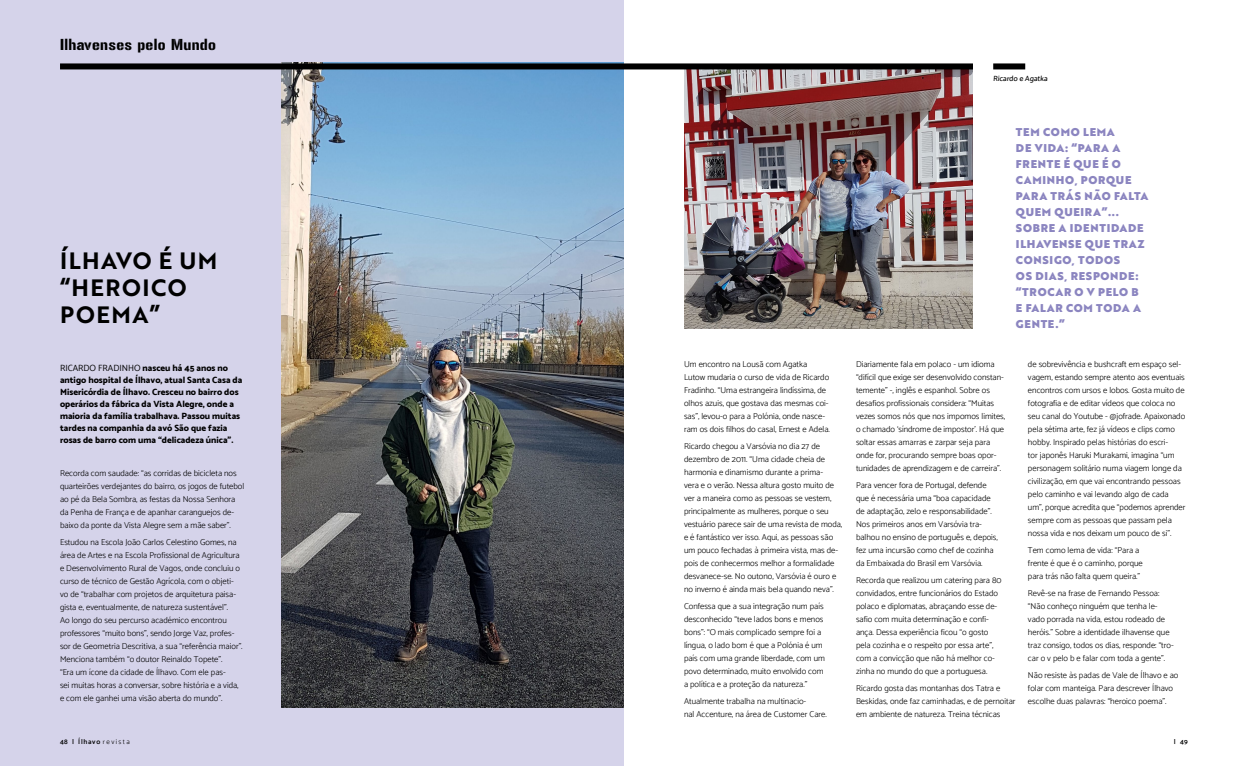
<style>
.page{position:relative;width:1248px;height:766px;background:#fff}
.page>*{position:absolute;margin:0;border:0;box-sizing:border-box;transform-origin:0 0}
.t1{font:23px/27px "Brother 1816 Bold";letter-spacing:.065em;color:#000}
.t2{font:14px "Gunplay";letter-spacing:.025em;color:#000}
.t3{font:11px/16px "Brother 1816 Black";letter-spacing:.065em;color:#8b85c0}
.t4{font:800 9px/12px "Catamaran";color:#000}
.t5{font:300 8.6px/13px "Catamaran";color:#000}
.t6{font:500 7.6px "Catamaran";color:#000}
.t7{font:600 7px "Catamaran";letter-spacing:.1em;color:#000}
.s1{font-weight:400}
.s2{font-weight:300}
</style>
<div class="page">
<div style="left:0;top:0;width:624px;height:765px;background:#d5d3ea"></div>
<img style="left:281px;top:69px;width:343px;height:638px">
<img style="left:684px;top:69px;width:288px;height:259px">
<div style="left:993px;top:63px;width:32px;height:6px;background:#000"></div>
<div style="left:60px;top:63px;width:912px;height:6px;background:#000"></div>
<h2 class="t2" style="left:60px;top:37px;width:157px">Ilhavenses pelo Mundo</h2>
<h1 class="t1" style="left:60px;top:246px;width:159px">ÍLHAVO É UM “HEROICO<br>POEMA”</h1>
<p class="t4" style="left:60px;top:361px;width:184px"><span class="s1">RICARDO FRADINHO</span> nasceu há 45 anos no antigo hospital de Ílhavo, atual Santa Casa da Misericórdia de Ílhavo. Cresceu no bairro dos operários da fábrica da Vista Alegre, onde a maioria da família trabalhava. Passou muitas tardes na companhia da avó São que fazia rosas de barro com uma “delicadeza única”.</p>
<p class="t5" style="left:60px;top:466px;width:186px">Recorda com saudade: “as corridas de bicicleta nos quarteirões verdejantes do bairro, os jogos de futebol ao pé da Bela Sombra, as festas da Nossa Senhora da Penha de França e de apanhar caranguejos de&shy;baixo da ponte da Vista Alegre sem a mãe saber”.</p>
<p class="t5" style="left:60px;top:535px;width:184px">Estudou na Escola João Carlos Celestino Gomes, na área de Artes e na Escola Profissional de Agricultura e Desenvolvimento Rural de Vagos, onde concluiu o curso de técnico de Gestão Agrícola, com o objeti&shy;vo de “trabalhar com projetos de arquitetura paisa&shy;gista e, eventualmente, de natureza sustentável”.<br>Ao longo do seu percurso académico encontrou professores “muito bons”, sendo Jorge Vaz, profes&shy;sor de Geometria Descritiva, a sua “referência maior”.<br>Menciona também “o doutor Reinaldo Topete”.<br>“Era um ícone da cidade de Ílhavo. Com ele pas-<br>sei muitas horas a conversar, sobre história e a vida, e com ele ganhei uma visão aberta do mundo”.</p>
<p class="t6" style="left:993px;top:74px;width:57px">Ricardo e Agatka</p>
<p class="t5" style="left:684px;top:357px;width:147px">Um encontro na Lousã com Agatka Lutow mudaria o curso de vida de Ricardo Fradinho. “Uma estrangeira lindíssima, de olhos azuis, que gostava das mesmas coi&shy;sas”, levou-o para a Polónia, onde nasce&shy;ram os dois filhos do casal, Ernest e Adela.</p>
<p class="t5" style="left:684px;top:439px;width:160px">Ricardo chegou a Varsóvia no dia 27 de dezembro de 2011. “Uma cidade cheia de harmonia e dinamismo durante a prima-<br>vera e o verão. Nessa altura gosto muito de ver a maneira como as pessoas se vestem, principalmente as mulheres, porque o seu vestuário parece sair de uma revista de moda, e é fantástico ver isso. Aqui, as pessoas são um pouco fechadas à primeira vista, mas de&shy;pois de conhecermos melhor a formalidade desvanece-se. No outono, Varsóvia é ouro e no inverno é ainda mais bela quando neva”.</p>
<p class="t5" style="left:684px;top:599px;width:142px">Confessa que a sua integração num país desconhecido “teve lados bons e menos bons”: “O mais complicado sempre foi a língua, o lado bom é que a Polónia é um país com uma grande liberdade, com um povo determinado, muito envolvido com a política e a proteção da natureza.”</p>
<p class="t5" style="left:684px;top:694px;width:144px">Atualmente trabalha na multinacio-<br>nal Accenture, na área de Customer Care.</p>
<p class="t3" style="left:1015px;top:123px;width:134px">TEM COMO LEMA<br>DE VIDA: “PARA A<br>FRENTE É QUE É O<br>CAMINHO, PORQUE<br>PARA TRÁS NÃO FALTA<br>QUEM QUEIRA”...<br>SOBRE A IDENTIDADE<br>ILHAVENSE QUE TRAZ<br>CONSIGO, TODOS<br>OS DIAS, RESPONDE: “TROCAR O V PELO B<br>E FALAR COM TODA A<br>GENTE.”</p>
<p class="t5" style="left:855px;top:357px;width:151px">Diariamente fala em polaco - um idioma “difícil que exige ser desenvolvido constan&shy;temente” -, inglês e espanhol. Sobre os desafios profissionais considera: “Muitas vezes somos nós que nos impomos limites, o chamado ‘síndrome de impostor’. Há que soltar essas amarras e zarpar seja para onde for, procurando sempre boas opor&shy;tunidades de aprendizagem e de carreira”.</p>
<p class="t5" style="left:855px;top:478px;width:143px">Para vencer fora de Portugal, defende que é necessária uma “boa capacidade de adaptação, zelo e responsabilidade”.<br>Nos primeiros anos em Varsóvia tra&shy;balhou no ensino de português e, depois, fez uma incursão como chef de cozinha da Embaixada do Brasil em Varsóvia.</p>
<p class="t5" style="left:855px;top:573px;width:147px">Recorda que realizou um catering para 80 convidados, entre funcionários do Estado polaco e diplomatas, abraçando esse de&shy;safio com muita determinação e confi&shy;ança. Dessa experiência ficou “o gosto pela cozinha e o respeito por essa arte”, com a convicção que não há melhor co&shy;zinha no mundo do que a portuguesa.</p>
<p class="t5" style="left:855px;top:681px;width:161px">Ricardo gosta das montanhas dos Tatra e<br>Beskidas, onde faz caminhadas, e de pernoitar em ambiente de natureza. Treina técnicas</p>
<p class="t5" style="left:1027px;top:357px;width:159px">de sobrevivência e bushcraft em espaço sel&shy;vagem, estando sempre atento aos eventuais encontros com ursos e lobos. Gosta muito de fotografia e de editar vídeos que coloca no seu canal do Youtube - @jofrade. Apaixonado pela sétima arte, fez já vídeos e clips como hobby. Inspirado pelas histórias do escri-<br>tor japonês Haruki Murakami, imagina “um personagem solitário numa viagem longe da civilização, em que vai encontrando pessoas pelo caminho e vai levando algo de cada um”, porque acredita que “podemos aprender sempre com as pessoas que passam pela nossa vida e nos deixam um pouco de si”.</p>
<p class="t5" style="left:1027px;top:543px;width:116px">Tem como lema de vida: “Para a frente é que é o caminho, porque para trás não falta quem queira.”</p>
<p class="t5" style="left:1027px;top:586px;width:147px">Revê-se na frase de Fernando Pessoa: “Não conheço ninguém que tenha le&shy;vado porrada na vida, estou rodeado de heróis.” Sobre a identidade ilhavense que traz consigo, todos os dias, responde: “tro&shy;car o v pelo b e falar com toda a gente”.</p>
<p class="t5" style="left:1027px;top:668px;width:152px">Não resiste às padas de Vale de Ílhavo e ao folar com manteiga. Para descrever Ílhavo escolhe duas palavras: “heroico poema”.</p>
<p class="t7" style="left:60px;top:737px;width:71px">48 | Ílhavo <span class="s2">revista</span></p>
<p class="t7" style="left:1173px;top:737px;width:16px">| 49</p>
</div>
